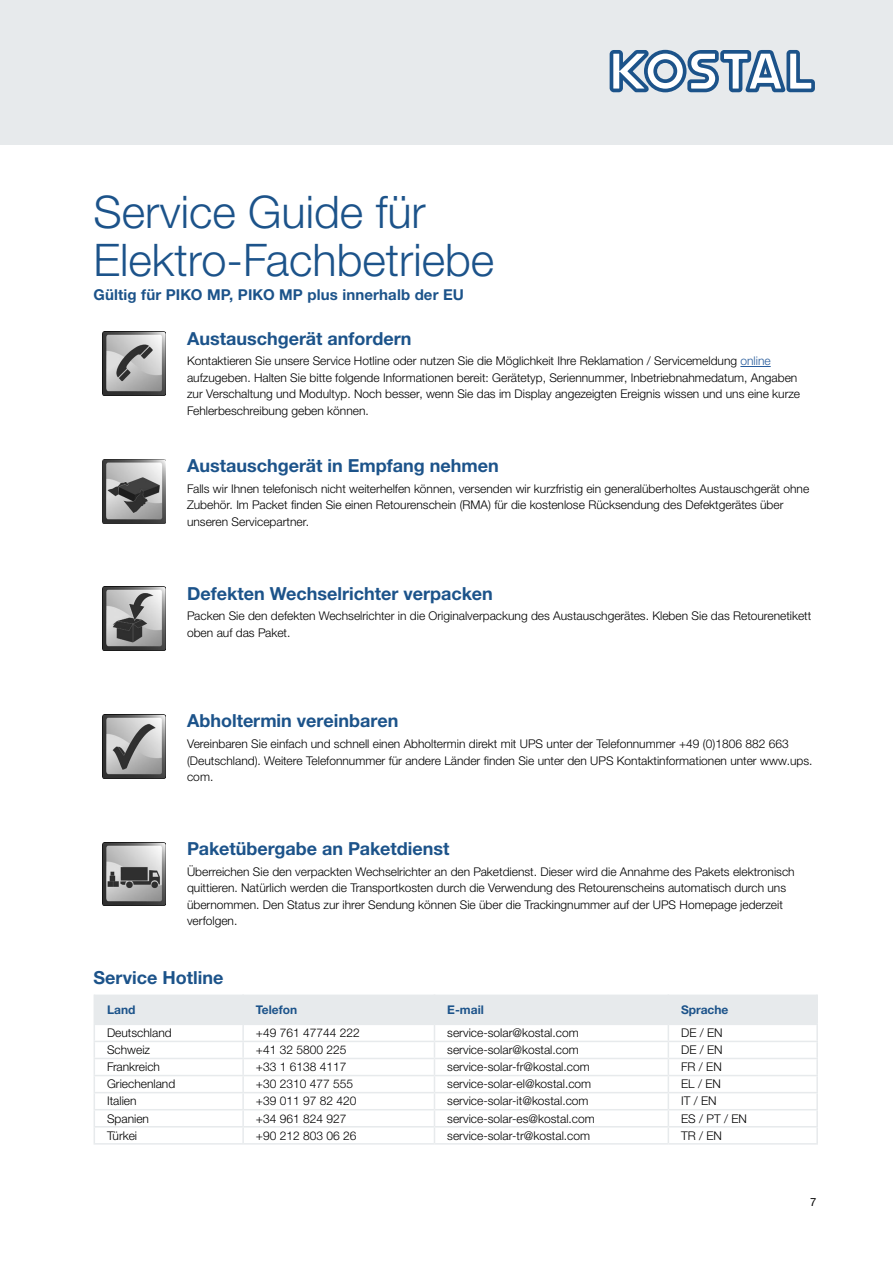
<style>
.page{position:relative;width:893px;height:1263px;background:#fff}
.page>*{position:absolute;margin:0;border:0;box-sizing:border-box;transform-origin:0 0}
.Headline_H1__nicht_i{font:300 45px/48px "Helvetica Neue LTW1 G";color:#1c538a}
.t1{font:700 18px "Helvetica Neue LTW1 G";color:#1c538a}
.Titel_H3{font:700 15px "Helvetica Neue LTW1 G";letter-spacing:.01em;color:#1c538a}
.Copy{font:300 12px/16.5px "Helvetica Neue LTW1 G";color:#000}
.Copy-2{font:700 12px "Helvetica Neue LTW1 G";color:#1c538a}
.t2{font:11.25px "Helvetica Neue LTW1 G";color:#000}
.s1{color:#275b9b}
</style>
<div class="page">
<div style="left:0;top:0;width:893px;height:145px;background:#e7eaec"></div>
<svg style="left:610px;top:50px;width:205px;height:42px"></svg>
<img style="left:102px;top:332px;width:64px;height:63px">
<hr style="left:740px;top:366px;width:31px;height:1px;background:#275b9b">
<img style="left:102px;top:459px;width:64px;height:64px">
<img style="left:102px;top:587px;width:64px;height:64px">
<img style="left:102px;top:714px;width:64px;height:64px">
<img style="left:102px;top:842px;width:64px;height:64px">
<hr style="left:243px;top:1143px;width:191px;height:1px;background:#e7eaec">
<hr style="left:434px;top:1143px;width:234px;height:1px;background:#e7eaec">
<hr style="left:668px;top:1143px;width:150px;height:1px;background:#e7eaec">
<hr style="left:94px;top:1143px;width:149px;height:1px;background:#e7eaec">
<svg style="left:94px;top:994px;width:724px;height:149px"></svg>
<p class="Headline_H1__nicht_i" style="left:94px;top:188px;width:402px">Service Guide für<br>Elektro-Fachbetriebe</p>
<p class="Titel_H3" style="left:94px;top:285px;width:372px">Gültig für PIKO MP, PIKO MP plus innerhalb der EU</p>
<h4 class="t1" style="left:187px;top:327px;width:226px">Austauschgerät anfordern</h4>
<p class="Copy" style="left:187px;top:353px;width:614px">Kontaktieren Sie unsere Service Hotline oder nutzen Sie die Möglichkeit Ihre Reklamation / Servicemeldung <span class="s1">online </span>aufzugeben. Halten Sie bitte folgende Informationen bereit: Gerätetyp, Seriennummer, Inbetriebnahmedatum, Angaben zur Verschaltung und Modultyp. Noch besser, wenn Sie das im Display angezeigten Ereignis wissen und uns eine kurze Fehlerbeschreibung geben können.</p>
<h4 class="t1" style="left:187px;top:455px;width:313px">Austauschgerät in Empfang nehmen</h4>
<p class="Copy" style="left:187px;top:480px;width:624px">Falls wir Ihnen telefonisch nicht weiterhelfen können, versenden wir kurzfristig ein generalüberholtes Austauschgerät ohne<br>Zubehör. Im Packet finden Sie einen Retourenschein (RMA) für die kostenlose Rücksendung des Defektgerätes über unseren Servicepartner.</p>
<h4 class="t1" style="left:187px;top:582px;width:307px">Defekten Wechselrichter verpacken</h4>
<p class="Copy" style="left:187px;top:608px;width:626px">Packen Sie den defekten Wechselrichter in die Originalverpackung des Austauschgerätes. Kleben Sie das Retourenetikett oben auf das Paket.</p>
<h4 class="t1" style="left:187px;top:710px;width:213px">Abholtermin vereinbaren</h4>
<p class="Copy" style="left:187px;top:735px;width:627px">Vereinbaren Sie einfach und schnell einen Abholtermin direkt mit UPS unter der Telefonnummer +49 (0)1806 882 663 (Deutschland). Weitere Telefonnummer für andere Länder finden Sie unter den UPS Kontaktinformationen unter www.ups. com.</p>
<h4 class="t1" style="left:187px;top:837px;width:264px">Paketübergabe an Paketdienst</h4>
<p class="Copy" style="left:187px;top:863px;width:609px">Überreichen Sie den verpackten Wechselrichter an den Paketdienst. Dieser wird die Annahme des Pakets elektronisch quittieren. Natürlich werden die Transportkosten durch die Verwendung des Retourenscheins automatisch durch uns übernommen. Den Status zur ihrer Sendung können Sie über die Trackingnummer auf der UPS Homepage jederzeit verfolgen.</p>
<h4 class="t1" style="left:94px;top:967px;width:131px">Service Hotline</h4>
<p class="Copy-2" style="left:107px;top:1002px;width:30px">Land</p>
<p class="Copy-2" style="left:256px;top:1002px;width:43px">Telefon</p>
<p class="Copy-2" style="left:447px;top:1002px;width:38px">E-mail</p>
<p class="Copy-2" style="left:681px;top:1002px;width:49px">Sprache</p>
<p class="Copy" style="left:107px;top:1024px;width:66px">Deutschland</p>
<p class="Copy" style="left:256px;top:1024px;width:105px">+49 761 47744 222</p>
<p class="Copy" style="left:447px;top:1024px;width:133px">service-solar@kostal.com</p>
<p class="Copy" style="left:681px;top:1024px;width:43px">DE / EN</p>
<p class="Copy" style="left:107px;top:1042px;width:45px">Schweiz</p>
<p class="Copy" style="left:256px;top:1042px;width:92px">+41 32 5800 225</p>
<p class="Copy" style="left:447px;top:1042px;width:133px">service-solar@kostal.com</p>
<p class="Copy" style="left:681px;top:1042px;width:43px">DE / EN</p>
<p class="Copy" style="left:107px;top:1059px;width:54px">Frankreich</p>
<p class="Copy" style="left:256px;top:1059px;width:92px">+33 1 6138 4117</p>
<p class="Copy" style="left:447px;top:1059px;width:144px">service-solar-fr@kostal.com</p>
<p class="Copy" style="left:681px;top:1059px;width:42px">FR / EN</p>
<p class="Copy" style="left:107px;top:1076px;width:70px">Griechenland</p>
<p class="Copy" style="left:256px;top:1076px;width:99px">+30 2310 477 555</p>
<p class="Copy" style="left:447px;top:1076px;width:146px">service-solar-el@kostal.com</p>
<p class="Copy" style="left:681px;top:1076px;width:41px">EL / EN</p>
<p class="Copy" style="left:107px;top:1093px;width:31px">Italien</p>
<p class="Copy" style="left:256px;top:1093px;width:102px">+39 011 97 82 420</p>
<p class="Copy" style="left:447px;top:1093px;width:143px">service-solar-it@kostal.com</p>
<p class="Copy" style="left:681px;top:1093px;width:37px">IT / EN</p>
<p class="Copy" style="left:107px;top:1110px;width:44px">Spanien</p>
<p class="Copy" style="left:256px;top:1110px;width:92px">+34 961 824 927</p>
<p class="Copy" style="left:447px;top:1110px;width:149px">service-solar-es@kostal.com</p>
<p class="Copy" style="left:681px;top:1110px;width:67px">ES / PT / EN</p>
<p class="Copy" style="left:107px;top:1127px;width:32px">Türkei</p>
<p class="Copy" style="left:256px;top:1127px;width:102px">+90 212 803 06 26</p>
<p class="Copy" style="left:447px;top:1127px;width:144px">service-solar-tr@kostal.com</p>
<p class="Copy" style="left:681px;top:1127px;width:42px">TR / EN</p>
<p class="t2" style="left:810px;top:1195px;width:8px">7</p>
</div>
